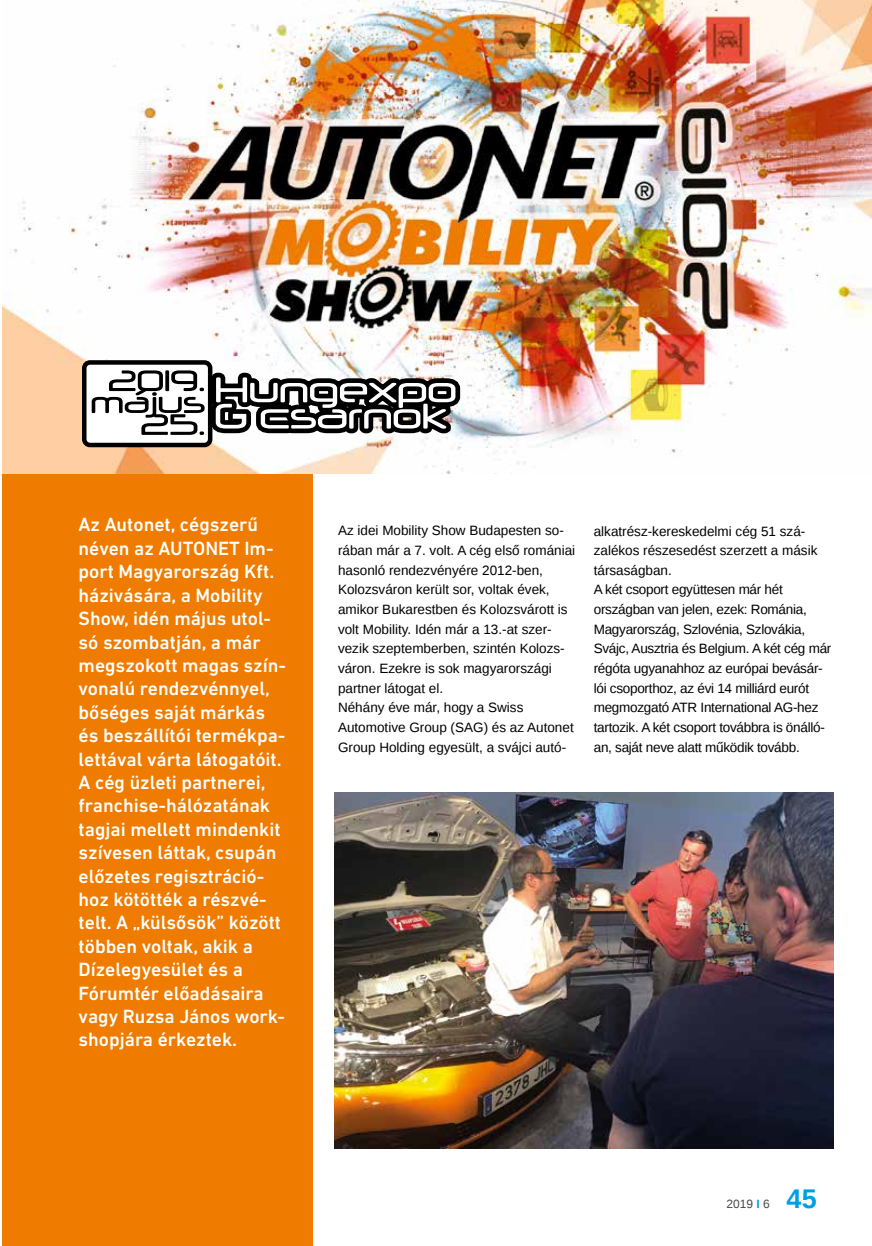
<style>
.page{position:relative;width:872px;height:1246px;background:#fff}
.page>*{position:absolute;margin:0;border:0;box-sizing:border-box;transform-origin:0 0}
.t1{font:700 27px "Liberation Sans";color:#009fe3}
.t2{font:500 19.5px/23.4px "DIN Next LT Pro";color:#fff}
.t3{font:13.5px/19.6px "Liberation Sans";letter-spacing:-.02em;color:#000}
.t4{font:13.5px/19.6px "Liberation Sans";color:#000}
.t5{font:12px "Liberation Sans";color:#4a4a49}
.s1{font-weight:700;color:#009fe3}
</style>
<div class="page">
<div style="left:2px;top:474px;width:310px;height:772px;background:#ef7c00"></div>
<img style="left:2px;top:0;width:870px;height:474px">
<div style="left:84px;top:362px;width:126px;height:83px;background:#fff;border-radius:6px"></div>
<div style="left:82px;top:360px;width:130px;height:87px;border:4px solid #000;border-radius:6px"></div>
<svg style="left:92px;top:365px;width:373px;height:76px"></svg>
<img style="left:335px;top:792px;width:498px;height:357px">
<p class="t2" style="left:79px;top:513px;width:209px">Az Autonet, cégszerű néven az AUTONET Im&shy;port Magyarország Kft. házivására, a Mobility<br>Show, idén május utol&shy;só szombatján, a már megszokott magas szín&shy;vonalú rendezvénnyel, bőséges saját márkás és beszállítói termékpa&shy;lettával várta látogatóit.<br>A cég üzleti partnerei, franchise-hálózatának tagjai mellett mindenkit szívesen láttak, csupán előzetes regisztráció&shy;hoz kötötték a részvé&shy;telt. A „külsősök” között többen voltak, akik a<br>Dízelegyesület és a<br>Fórumtér előadásaira vagy Ruzsa János work&shy;shopjára érkeztek.</p>
<p class="t4" style="left:338px;top:521px;width:239px">Az idei Mobility Show Budapesten so&shy;rában már a 7. volt. A cég első romániai hasonló rendezvényére 2012-ben, Kolozsváron került sor, voltak évek, amikor Bukarestben és Kolozsvárott is volt Mobility. Idén már a 13.-at szer&shy;vezik szeptemberben, szintén Kolozs&shy;váron. Ezekre is sok magyarországi partner látogat el.<br>Néhány éve már, hogy a Swiss Automotive Group (SAG) és az Autonet Group Holding egyesült, a svájci autó-</p>
<p class="t3" style="left:594px;top:522px;width:239px">alkatrész-kereskedelmi cég 51 szá&shy;zalékos részesedést szerzett a másik társaságban.<br>A két csoport együttesen már hét országban van jelen, ezek: Románia, Magyarország, Szlovénia, Szlovákia, Svájc, Ausztria és Belgium. A két cég már régóta ugyanahhoz az európai bevásár&shy;lói csoporthoz, az évi 14 milliárd eurót megmozgató ATR International AG-hez tartozik. A két csoport továbbra is önálló&shy;an, saját neve alatt működik tovább.</p>
<p class="t5" style="left:726px;top:1197px;width:45px">2019 <span class="s1">I</span> 6</p>
<h1 class="t1" style="left:786px;top:1180px;width:32px">45</h1>
</div>
